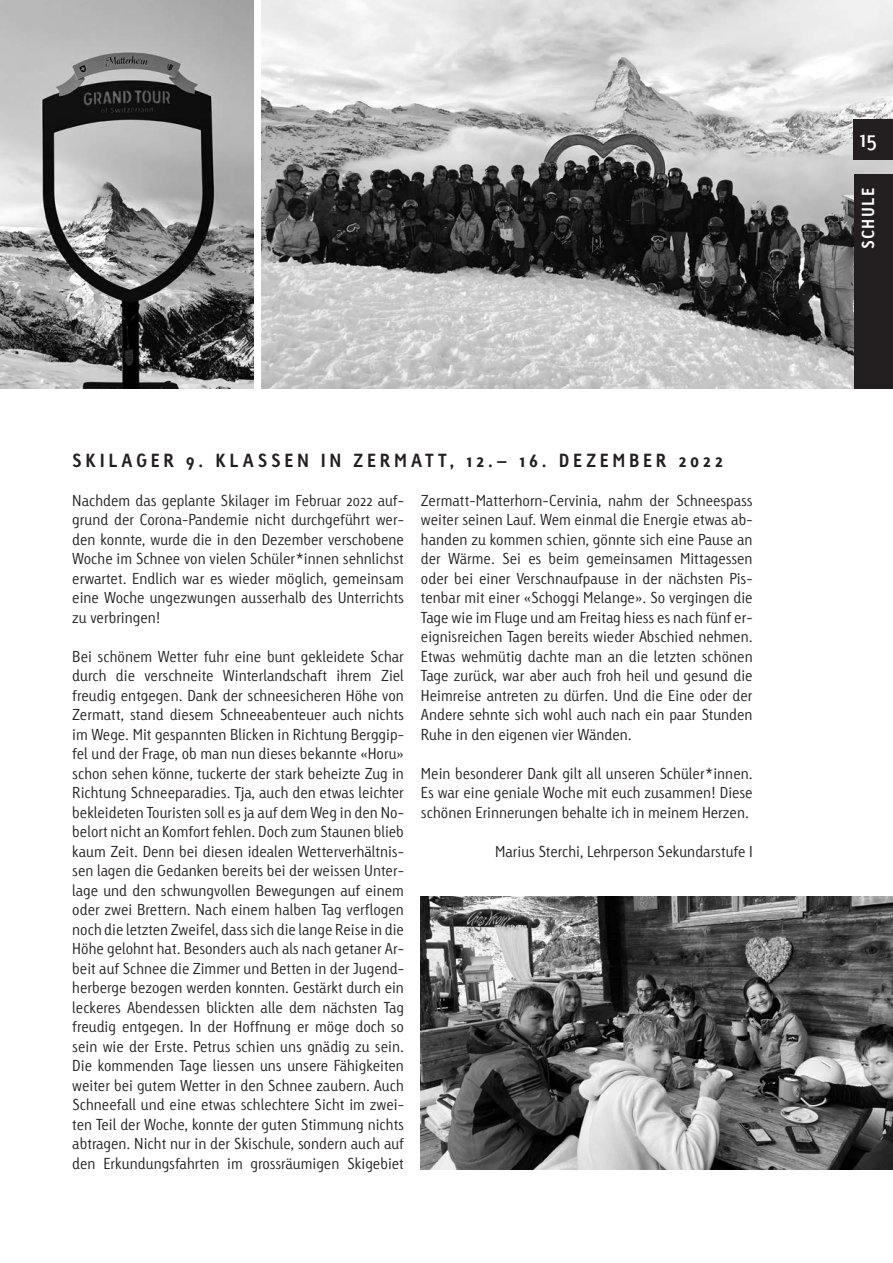
<style>
.page{position:relative;width:893px;height:1263px;background:#fff}
.page>*{position:absolute;margin:0;border:0;box-sizing:border-box;transform-origin:0 0}
.t1{font:22.5px "Linotype Tetria";color:#fff}
.t2{font:700 18px "Linotype Tetria";letter-spacing:.2em;color:#231f20}
.t3{font:700 16.5px "Linotype Tetria";letter-spacing:.085em;color:#fff}
.t4{font:300 15px/19.5px "Linotype Tetria";color:#231f20;text-align:justify}
</style>
<div class="page">
<img style="left:261px;top:0;width:632px;height:389px">
<div style="left:853px;top:119px;width:40px;height:40px;background:#231f20"></div>
<div style="left:854px;top:174px;width:39px;height:215px;background:#231f20"></div>
<img style="left:0;top:0;width:253px;height:389px">
<img style="left:421px;top:896px;width:472px;height:273px">
<p class="t2" style="left:72px;top:449px;width:652px">SKILAGER 9. KLASSEN IN ZERMATT, 12.– 16. DEZEMBER 2022</p>
<p class="t4" style="left:72px;top:491px;width:333px">Nachdem das geplante Skilager im Februar 2022 auf&shy;grund der Corona-Pandemie nicht durchgeführt wer&shy;den konnte, wurde die in den Dezember verschobene Woche im Schnee von vielen Schüler*innen sehnlichst erwartet. Endlich war es wieder möglich, gemeinsam eine Woche ungezwungen ausserhalb des Unterrichts zu verbringen!</p>
<p class="t4" style="left:72px;top:647px;width:333px">Bei schönem Wetter fuhr eine bunt gekleidete Schar durch die verschneite Winterlandschaft ihrem Ziel freudig entgegen. Dank der schneesicheren Höhe von Zermatt, stand diesem Schneeabenteuer auch nichts im Wege. Mit gespannten Blicken in Richtung Berggip&shy;fel und der Frage, ob man nun dieses bekannte «Horu» schon sehen könne, tuckerte der stark beheizte Zug in Richtung Schneeparadies. Tja, auch den etwas leichter bekleideten Touristen soll es ja auf dem Weg in den No&shy;belort nicht an Komfort fehlen. Doch zum Staunen blieb kaum Zeit. Denn bei diesen idealen Wetterverhältnis&shy;sen lagen die Gedanken bereits bei der weissen Unter&shy;lage und den schwungvollen Bewegungen auf einem oder zwei Brettern. Nach einem halben Tag verflogen noch die letzten Zweifel, dass sich die lange Reise in die Höhe gelohnt hat. Besonders auch als nach getaner Ar&shy;beit auf Schnee die Zimmer und Betten in der Jugend&shy;herberge bezogen werden konnten. Gestärkt durch ein leckeres Abendessen blickten alle dem nächsten Tag freudig entgegen. In der Hoffnung er möge doch so sein wie der Erste. Petrus schien uns gnädig zu sein.<br>Die kommenden Tage liessen uns unsere Fähigkeiten weiter bei gutem Wetter in den Schnee zaubern. Auch Schneefall und eine etwas schlechtere Sicht im zwei&shy;ten Teil der Woche, konnte der guten Stimmung nichts abtragen. Nicht nur in der Skischule, sondern auch auf den Erkundungsfahrten im grossräumigen Skigebiet</p>
<p class="t4" style="left:421px;top:491px;width:333px">Zermatt-Matterhorn-Cervinia, nahm der Schneespass weiter seinen Lauf. Wem einmal die Energie etwas ab&shy;handen zu kommen schien, gönnte sich eine Pause an der Wärme. Sei es beim gemeinsamen Mittagessen oder bei einer Verschnaufpause in der nächsten Pis&shy;tenbar mit einer «Schoggi Melange». So vergingen die Tage wie im Fluge und am Freitag hiess es nach fünf er&shy;eignisreichen Tagen bereits wieder Abschied nehmen.<br>Etwas wehmütig dachte man an die letzten schönen Tage zurück, war aber auch froh heil und gesund die Heimreise antreten zu dürfen. Und die Eine oder der Andere sehnte sich wohl auch nach ein paar Stunden Ruhe in den eigenen vier Wänden.</p>
<p class="t4" style="left:421px;top:764px;width:333px">Mein besonderer Dank gilt all unseren Schüler*innen.<br>Es war eine geniale Woche mit euch zusammen! Diese schönen Erinnerungen behalte ich in meinem Herzen.</p>
<p class="t4" style="left:495px;top:842px;width:259px">Marius Sterchi, Lehrperson Sekundarstufe I</p>
<h1 class="t1" style="left:860px;top:125px;width:19px">15</h1>
<p class="t3" style="left:858px;top:249px;width:63px;rotate:-90deg">SCHULE</p>
</div>
